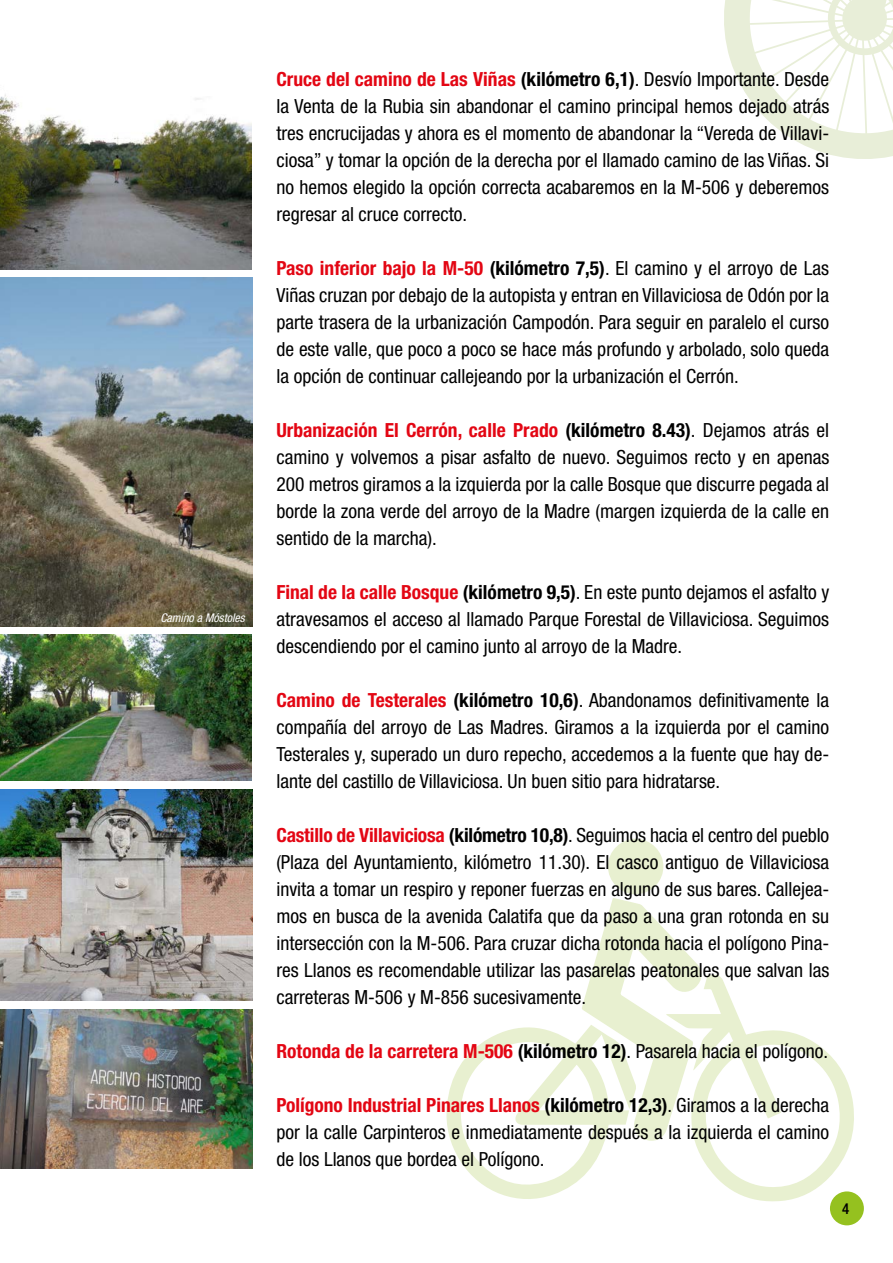
<style>
.page{position:relative;width:893px;height:1263px;background:#fff}
.page>*{position:absolute;margin:0;border:0;box-sizing:border-box;transform-origin:0 0}
.t1{font:condensed 19.5px/27px "Helvetica Neue LT Std";color:#000;text-align:justify}
.t2{font:700 condensed 19.5px "Helvetica Neue LT Std";color:#e30613}
.t3{font:500 condensed 15px "Helvetica Neue LT Std";color:#000}
.Pies_de_foto{font:italic condensed 12px "Helvetica Neue LT Std";color:#fff}
.s1{font-weight:700;color:#e30613}
.s2{font-weight:700}
.s3{color:#000}
.s4{font-weight:400;color:#000}
</style>
<div class="page">
<div style="left:830px;top:1191px;width:34px;height:34px;background:#95c11f;border-radius:50%"></div>
<div style="left:608px;top:838px;width:56px;height:56px;background:#e8f0d0;border-radius:50%"></div>
<svg style="left:446px;top:898px;width:411px;height:309px"></svg>
<svg style="left:724px;top:0;width:169px;height:159px"></svg>
<img style="left:0;top:1010px;width:253px;height:158px">
<img style="left:0;top:94px;width:252px;height:175px">
<img style="left:0;top:278px;width:253px;height:348px">
<img style="left:0;top:634px;width:252px;height:146px">
<img style="left:0;top:789px;width:253px;height:211px">
<p class="Pies_de_foto" style="left:160px;top:611px;width:86px">Camino a Móstoles</p>
<p class="t1" style="left:276px;top:66px;width:554px"><span class="s1">Cruce del camino de Las Viñas</span> <span class="s2">(kilómetro 6,1)</span>. Desvío Importante. Desde la Venta de la Rubia sin abandonar el camino principal hemos dejado atrás tres encrucijadas y ahora es el momento de abandonar la “Vereda de Villavi&shy;ciosa” y tomar la opción de la derecha por el llamado camino de las Viñas. Si no hemos elegido la opción correcta acabaremos en la M-506 y deberemos regresar al cruce correcto.</p>
<p class="t1" style="left:276px;top:255px;width:554px"><span class="s1">Paso inferior bajo la M-50</span> <span class="s2">(kilómetro 7,5)</span>. El camino y el arroyo de Las Viñas cruzan por debajo de la autopista y entran en Villaviciosa de Odón por la parte trasera de la urbanización Campodón. Para seguir en paralelo el curso de este valle, que poco a poco se hace más profundo y arbolado, solo queda la opción de continuar callejeando por la urbanización el Cerrón.</p>
<p class="t1" style="left:276px;top:417px;width:554px"><span class="s1">Urbanización El Cerrón, calle Prado</span> <span class="s2">(kilómetro 8.43)</span>. Dejamos atrás el camino y volvemos a pisar asfalto de nuevo. Seguimos recto y en apenas 200 metros giramos a la izquierda por la calle Bosque que discurre pegada al borde la zona verde del arroyo de la Madre (margen izquierda de la calle en sentido de la marcha).</p>
<p class="t1" style="left:276px;top:579px;width:554px"><span class="s1">Final de la calle Bosque</span> <span class="s2">(kilómetro 9,5)</span>. En este punto dejamos el asfalto y atravesamos el acceso al llamado Parque Forestal de Villaviciosa. Seguimos descendiendo por el camino junto al arroyo de la Madre.</p>
<p class="t1" style="left:276px;top:687px;width:554px"><span class="s1">Camino de Testerales</span> <span class="s2">(kilómetro 10,6)</span>. Abandonamos definitivamente la compañía del arroyo de Las Madres. Giramos a la izquierda por el camino Testerales y, superado un duro repecho, accedemos a la fuente que hay de&shy;lante del castillo de Villaviciosa. Un buen sitio para hidratarse.</p>
<p class="t1" style="left:276px;top:822px;width:554px"><span class="s1">Castillo de Villaviciosa</span> <span class="s2">(kilómetro 10,8)</span>. Seguimos hacia el centro del pueblo (Plaza del Ayuntamiento, kilómetro 11.30). El casco antiguo de Villaviciosa invita a tomar un respiro y reponer fuerzas en alguno de sus bares. Callejea&shy;mos en busca de la avenida Calatifa que da paso a una gran rotonda en su intersección con la M-506. Para cruzar dicha rotonda hacia el polígono Pina&shy;res Llanos es recomendable utilizar las pasarelas peatonales que salvan las carreteras M-506 y M-856 sucesivamente.</p>
<p class="t2" style="left:276px;top:1039px;width:553px">Rotonda de la carretera M-506 <span class="s3">(kilómetro 12)</span><span class="s4">. Pasarela hacia el polígono.</span></p>
<p class="t1" style="left:276px;top:1092px;width:554px"><span class="s1">Polígono Industrial Pinares Llanos</span> <span class="s2">(kilómetro 12,3)</span>. Giramos a la derecha por la calle Carpinteros e inmediatamente después a la izquierda el camino de los Llanos que bordea el Polígono.</p>
<p class="t3" style="left:842px;top:1200px;width:9px">4</p>
</div>
